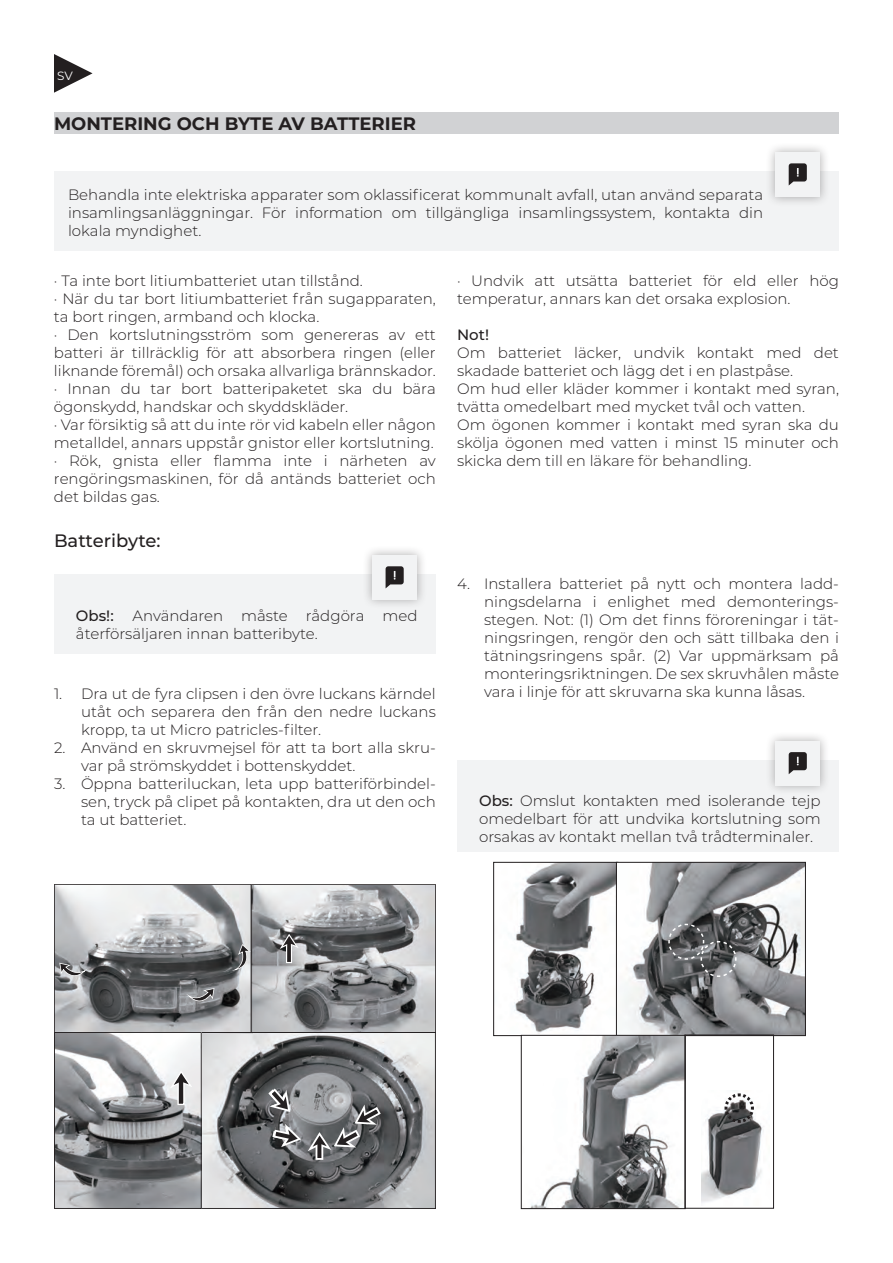
<style>
.page{position:relative;width:893px;height:1263px;background:#fff}
.page>*{position:absolute;margin:0;border:0;box-sizing:border-box;transform-origin:0 0}
.t1{font:700 18px "Montserrat";color:#231f20}
.t2{font:500 18px "Montserrat";letter-spacing:-.005em;color:#231f20}
.t3{font:300 15px/18px "Montserrat";color:#231f20;text-align:justify}
.t4{font:500 15px "Montserrat";color:#231f20}
.t5{font:12px "Montserrat";color:#fff}
.s1{font-weight:500}
</style>
<div class="page">
<svg style="left:54px;top:54px;width:39px;height:39px"></svg>
<div style="left:54px;top:172px;width:785px;height:79px;background:#f2f3f4"></div>
<div style="left:54px;top:575px;width:382px;height:79px;background:#f2f3f4"></div>
<div style="left:457px;top:760px;width:382px;height:92px;background:#f2f3f4"></div>
<div style="left:54px;top:112px;width:784px;height:22px;background:#d1d2d4"></div>
<div style="left:766px;top:142px;width:64px;height:65px;background:#231f20;opacity:.35"></div>
<div style="left:775px;top:152px;width:45px;height:45px;background:#f2f3f4"></div>
<svg style="left:789px;top:163px;width:18px;height:22px"></svg>
<div style="left:363px;top:545px;width:64px;height:65px;background:#231f20;opacity:.35"></div>
<div style="left:372px;top:555px;width:45px;height:45px;background:#f2f3f4"></div>
<svg style="left:386px;top:566px;width:18px;height:22px"></svg>
<div style="left:766px;top:731px;width:64px;height:64px;background:#231f20;opacity:.35"></div>
<div style="left:775px;top:741px;width:45px;height:45px;background:#f2f3f4"></div>
<svg style="left:789px;top:752px;width:18px;height:22px"></svg>
<svg style="left:54px;top:884px;width:382px;height:325px;background:#939497"></svg>
<img style="left:514px;top:864px;width:102px;height:169px">
<div style="left:493px;top:862px;width:125px;height:174px;border:1px solid #231f20"></div>
<img style="left:623px;top:864px;width:181px;height:170px">
<div style="left:616px;top:862px;width:190px;height:174px;border:1px solid #231f20"></div>
<svg style="left:667px;top:923px;width:70px;height:55px;background:#656669"></svg>
<img style="left:531px;top:1037px;width:153px;height:170px">
<div style="left:521px;top:1035px;width:165px;height:174px;border:1px solid #231f20"></div>
<img style="left:702px;top:1110px;width:62px;height:93px">
<svg style="left:723px;top:1093px;width:33px;height:31px"></svg>
<div style="left:684px;top:1034px;width:90px;height:174px;border:1px solid #231f20"></div>
<p class="t5" style="left:57px;top:68px;width:17px">SV</p>
<p class="t1" style="left:54px;top:110px;width:364px">MONTERING OCH BYTE AV BATTERIER</p>
<p class="t3" style="left:68px;top:185px;width:697px">Behandla inte elektriska apparater som oklassificerat kommunalt avfall, utan använd separata insamlingsanläggningar. För information om tillgängliga insamlingssystem, kontakta din lokala myndighet.</p>
<p class="t3" style="left:54px;top:271px;width:383px;text-align:left">· Ta inte bort litiumbatteriet utan tillstånd.<br>· När du tar bort litiumbatteriet från sugapparaten, ta bort ringen, armband och klocka.<br>· Den kortslutningsström som genereras av ett batteri är tillräcklig för att absorbera ringen (eller liknande föremål) och orsaka allvarliga brännskador. · Innan du tar bort batteripaketet ska du bära ögonskydd, handskar och skyddskläder.<br>· Var försiktig så att du inte rör vid kabeln eller någon metalldel, annars uppstår gnistor eller kortslutning. · Rök, gnista eller flamma inte i närheten av rengöringsmaskinen, för då antänds batteriet och det bildas gas.</p>
<p class="t3" style="left:457px;top:271px;width:383px">· Undvik att utsätta batteriet för eld eller hög temperatur, annars kan det orsaka explosion.</p>
<p class="t4" style="left:457px;top:324px;width:33px">Not!</p>
<p class="t3" style="left:457px;top:343px;width:383px;text-align:left">Om batteriet läcker, undvik kontakt med det skadade batteriet och lägg det i en plastpåse.<br>Om hud eller kläder kommer i kontakt med syran, tvätta omedelbart med mycket tvål och vatten.<br>Om ögonen kommer i kontakt med syran ska du skölja ögonen med vatten i minst 15 minuter och skicka dem till en läkare för behandling.</p>
<p class="t2" style="left:54px;top:528px;width:108px">Batteribyte:</p>
<p class="t3" style="left:76px;top:606px;width:343px;text-indent:57px">Användaren måste rådgöra med återförsäljaren innan batteribyte.</p>
<p class="t4" style="left:76px;top:605px;width:39px">Obs!:</p>
<p class="t3" style="left:81px;top:684px;width:356px;text-indent:-27px">1. Dra ut de fyra clipsen i den övre luckans kärndel utåt och separera den från den nedre luckans kropp, ta ut Micro patricles-filter.</p>
<p class="t3" style="left:81px;top:738px;width:356px;text-indent:-27px">2. Använd en skruvmejsel för att ta bort alla skru&shy;var på strömskyddet i bottenskyddet.</p>
<p class="t3" style="left:81px;top:774px;width:356px;text-indent:-27px">3. Öppna batteriluckan, leta upp batteriförbindel&shy;sen, tryck på clipet på kontakten, dra ut den och ta ut batteriet.</p>
<p class="t3" style="left:484px;top:574px;width:356px;text-indent:-27px">4. Installera batteriet på nytt och montera ladd&shy;ningsdelarna i enlighet med demonterings&shy;stegen. Not: (1) Om det finns föroreningar i tät&shy;ningsringen, rengör den och sätt tillbaka den i tätningsringens spår. (2) Var uppmärksam på monteringsriktningen. De sex skruvhålen måste vara i linje för att skruvarna ska kunna låsas.</p>
<p class="t3" style="left:479px;top:791px;width:343px"><span class="s1">Obs:</span> Omslut kontakten med isolerande tejp omedelbart för att undvika kortslutning som orsakas av kontakt mellan två trådterminaler.</p>
</div>
